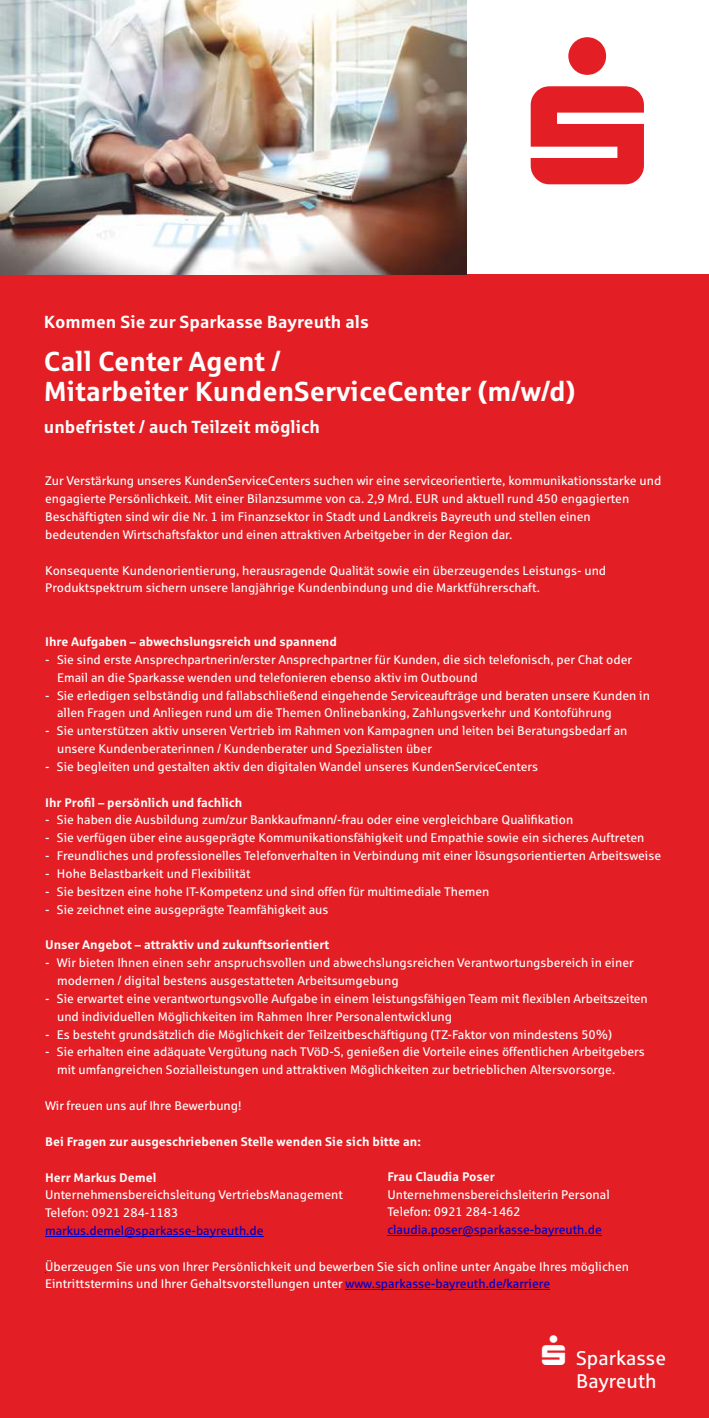
<style>
.page{position:relative;width:709px;height:1418px;background:#fff}
.page>*{position:absolute;margin:0;border:0;box-sizing:border-box;transform-origin:0 0}
.t1{font:700 27.5px/30.4px "Sparkasse Rg";color:#fefefe}
.t2{font:19.88px/23px "Sparkasse Rg";color:#fefefe}
.t3{font:700 17.5px "Sparkasse Rg";color:#fefefe}
.t4{font:12.5px/17.9px "Sparkasse Rg";color:#fefefe}
.t5{font:700 12.5px "Sparkasse Rg";color:#fefefe}
.t6{font:12.5px "Sparkasse Rg";color:#0000c4}
.s1{color:#0000c4}
</style>
<div class="page">
<div style="left:0;top:274px;width:709px;height:1143px;background:#e31e24"></div>
<hr style="left:45px;top:1236px;width:218px;height:1px;background:#0000c4">
<hr style="left:345px;top:1289px;width:205px;height:1px;background:#0000c4">
<img style="left:0;top:0;width:466px;height:274px">
<hr style="left:387px;top:1235px;width:214px;height:1px;background:#0000c4">
<h3 class="t3" style="left:44px;top:315px;width:326px">Kommen Sie zur Sparkasse Bayreuth als</h3>
<h1 class="t1" style="left:44px;top:348px;width:533px">Call Center Agent /<br>Mitarbeiter KundenServiceCenter (m/w/d)</h1>
<h3 class="t3" style="left:44px;top:420px;width:278px">unbefristet / auch Teilzeit möglich</h3>
<p class="t4" style="left:45px;top:473px;width:617px">Zur Verstärkung unseres KundenServiceCenters suchen wir eine serviceorientierte, kommunikationsstarke und engagierte Persönlichkeit. Mit einer Bilanzsumme von ca. 2,9 Mrd. EUR und aktuell rund 450 engagierten Beschäftigten sind wir die Nr. 1 im Finanzsektor in Stadt und Landkreis Bayreuth und stellen einen bedeutenden Wirtschaftsfaktor und einen attraktiven Arbeitgeber in der Region dar.</p>
<p class="t4" style="left:45px;top:562px;width:562px">Konsequente Kundenorientierung, herausragende Qualität sowie ein überzeugendes Leistungs- und<br>Produktspektrum sichern unsere langjährige Kundenbindung und die Marktführerschaft.</p>
<p class="t5" style="left:45px;top:636px;width:293px">Ihre Aufgaben – abwechslungsreich und spannend</p>
<p class="t4" style="left:57px;top:651px;width:576px;text-indent:-12px">- Sie sind erste Ansprechpartnerin/erster Ansprechpartner für Kunden, die sich telefonisch, per Chat oder<br>Email an die Sparkasse wenden und telefonieren ebenso aktiv im Outbound</p>
<p class="t4" style="left:57px;top:687px;width:594px;text-indent:-12px">- Sie erledigen selbständig und fallabschließend eingehende Serviceaufträge und beraten unsere Kunden in allen Fragen und Anliegen rund um die Themen Onlinebanking, Zahlungsverkehr und Kontoführung</p>
<p class="t4" style="left:57px;top:722px;width:572px;text-indent:-12px">- Sie unterstützen aktiv unseren Vertrieb im Rahmen von Kampagnen und leiten bei Beratungsbedarf an unsere Kundenberaterinnen / Kundenberater und Spezialisten über</p>
<p class="t4" style="left:45px;top:758px;width:494px">- Sie begleiten und gestalten aktiv den digitalen Wandel unseres KundenServiceCenters</p>
<p class="t5" style="left:45px;top:797px;width:199px">Ihr Profil – persönlich und fachlich</p>
<p class="t4" style="left:45px;top:812px;width:529px">- Sie haben die Ausbildung zum/zur Bankkaufmann/-frau oder eine vergleichbare Qualifikation</p>
<p class="t4" style="left:45px;top:830px;width:600px">- Sie verfügen über eine ausgeprägte Kommunikationsfähigkeit und Empathie sowie ein sicheres Auftreten</p>
<p class="t4" style="left:45px;top:847px;width:617px">- Freundliches und professionelles Telefonverhalten in Verbindung mit einer lösungsorientierten Arbeitsweise</p>
<p class="t4" style="left:45px;top:865px;width:207px">- Hohe Belastbarkeit und Flexibilität</p>
<p class="t4" style="left:45px;top:883px;width:446px">- Sie besitzen eine hohe IT-Kompetenz und sind offen für multimediale Themen</p>
<p class="t4" style="left:45px;top:901px;width:285px">- Sie zeichnet eine ausgeprägte Teamfähigkeit aus</p>
<p class="t5" style="left:45px;top:940px;width:286px">Unser Angebot – attraktiv und zukunftsorientiert</p>
<p class="t4" style="left:57px;top:954px;width:578px;text-indent:-12px">- Wir bieten Ihnen einen sehr anspruchsvollen und abwechslungsreichen Verantwortungsbereich in einer modernen / digital bestens ausgestatteten Arbeitsumgebung</p>
<p class="t4" style="left:57px;top:990px;width:592px;text-indent:-12px">- Sie erwartet eine verantwortungsvolle Aufgabe in einem leistungsfähigen Team mit flexiblen Arbeitszeiten und individuellen Möglichkeiten im Rahmen Ihrer Personalentwicklung</p>
<p class="t4" style="left:45px;top:1026px;width:568px">- Es besteht grundsätzlich die Möglichkeit der Teilzeitbeschäftigung (TZ-Faktor von mindestens 50%)</p>
<p class="t4" style="left:57px;top:1044px;width:589px;text-indent:-12px">- Sie erhalten eine adäquate Vergütung nach TVöD-S, genießen die Vorteile eines öffentlichen Arbeitgebers mit umfangreichen Sozialleistungen und attraktiven Möglichkeiten zur betrieblichen Altersvorsorge.</p>
<p class="t4" style="left:45px;top:1097px;width:198px">Wir freuen uns auf Ihre Bewerbung!</p>
<p class="t5" style="left:45px;top:1136px;width:377px">Bei Fragen zur ausgeschriebenen Stelle wenden Sie sich bitte an:</p>
<p class="t5" style="left:45px;top:1172px;width:113px">Herr Markus Demel</p>
<p class="t4" style="left:45px;top:1186px;width:299px">Unternehmensbereichsleitung VertriebsManagement<br>Telefon: 0921 284-1183</p>
<p class="t6" style="left:45px;top:1225px;width:220px">markus.demel@sparkasse-bayreuth.de</p>
<p class="t4" style="left:45px;top:1258px;width:585px">Überzeugen Sie uns von Ihrer Persönlichkeit und bewerben Sie sich online unter Angabe Ihres möglichen<br>Eintrittstermins und Ihrer Gehaltsvorstellungen unter <span class="s1">www.sparkasse-bayreuth.de/karriere</span></p>
<p class="t5" style="left:387px;top:1171px;width:109px">Frau Claudia Poser</p>
<p class="t4" style="left:387px;top:1186px;width:224px">Unternehmensbereichsleiterin Personal<br>Telefon: 0921 284-1462</p>
<p class="t6" style="left:387px;top:1224px;width:216px">claudia.poser@sparkasse-bayreuth.de</p>
<h2 class="t2" style="left:576px;top:1347px;width:91px">Sparkasse<br>Bayreuth</h2>
</div>
